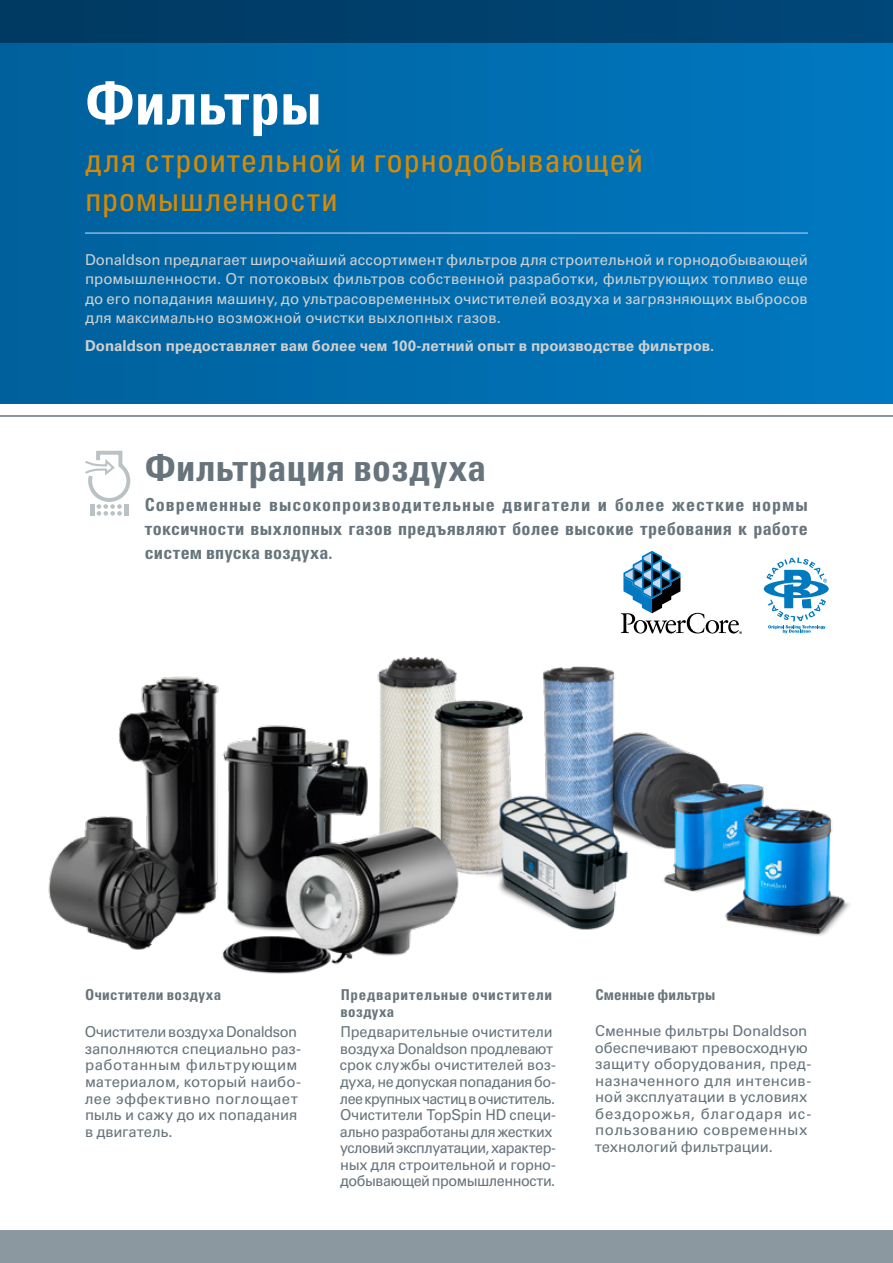
<style>
.page{position:relative;width:893px;height:1263px;background:#fff}
.page>*{position:absolute;margin:0;border:0;box-sizing:border-box;transform-origin:0 0}
.t1{font:60px "Univers LTCYR 67 Bold Cond";letter-spacing:.005em;color:#fff}
.t2{font:37.5px "Univers LTCYR 67 Bold Cond";letter-spacing:.005em;color:#67747c}
.H2_22pt{font:condensed 33px/39px "Univers LTCYR 57";letter-spacing:.015em;color:#d68a04}
.t3{font:18px/24px "Univers LTCYR 67 Bold Cond";letter-spacing:.015em;color:#67747c;text-align:justify}
.Body{font:15px/16.5px "Univers LTCYR 55 Roman";letter-spacing:-.01em;color:#67747c}
.Intro{font:15px/19.5px "Univers LTCYR 55 Roman";color:#cfd0d0;text-align:justify}
.Body-2{font:15px/16.5px "Univers LTCYR 55 Roman";letter-spacing:-.03em;color:#67747c}
.Intro-2{font:700 15px "Univers LTCYR 65";color:#cfd0d0}
.Body-3{font:15px/16.5px "Univers LTCYR 67 Bold Cond";letter-spacing:.035em;color:#67747c}
.Body-4{font:15px "Univers LTCYR 67 Bold Cond";letter-spacing:.01em;color:#67747c}
</style>
<div class="page">
<div style="left:0;top:1230px;width:893px;height:33px;background:#8b98a0"></div>
<hr style="left:0;top:415px;width:893px;height:2px;background:#67747c">
<div style="left:0;top:0;width:893px;height:404px;background:linear-gradient(to right,#00609a,#0079c1)"></div>
<img style="left:892px;top:43px;width:1px;height:361px">
<svg style="left:892px;top:152px;width:1px;height:85px"></svg>
<div style="left:0;top:0;width:893px;height:43px;background:#00406d"></div>
<svg style="left:85px;top:450px;width:46px;height:66px"></svg>
<svg style="left:621px;top:551px;width:117px;height:71px"></svg>
<svg style="left:764px;top:558px;width:65px;height:64px"></svg>
<img style="left:48px;top:622px;width:802px;height:352px">
<hr style="left:85px;top:232px;width:723px;height:2px;background:#86b7e3">
<h1 class="t1" style="left:85px;top:66px;width:238px">Фильтры</h1>
<p class="H2_22pt" style="left:85px;top:140px;width:560px">для строительной и горнодобывающей промышленности</p>
<p class="Intro" style="left:85px;top:249px;width:724px">Donaldson предлагает широчайший ассортимент фильтров для строительной и горнодобывающей промышленности. От потоковых фильтров собственной разработки, фильтрующих топливо еще до его попадания машину, до ультрасовременных очистителей воздуха и загрязняющих выбросов для максимально возможной очистки выхлопных газов.</p>
<p class="Intro-2" style="left:85px;top:335px;width:631px">Donaldson предоставляет вам более чем 100-летний опыт в производстве фильтров.</p>
<h3 class="t2" style="left:145px;top:444px;width:343px">Фильтрация воздуха</h3>
<h4 class="t3" style="left:145px;top:492px;width:665px">Современные высокопроизводительные двигатели и более жесткие нормы токсичности выхлопных газов предъявляют более высокие требования к работе систем впуска воздуха.</h4>
<h5 class="Body-3" style="left:85px;top:986px;width:137px">Очистители воздуха</h5>
<p class="Body" style="left:85px;top:1023px;width:218px">Очистители воздуха Donaldson заполняются специально раз&shy;работанным фильтрующим материалом, который наибо&shy;лее эффективно поглощает пыль и сажу до их попадания в двигатель.</p>
<p class="Body-3" style="left:341px;top:986px;width:213px">Предварительные очистители воздуха</p>
<p class="Body-2" style="left:340px;top:1023px;width:218px">Предварительные очистители воздуха Donaldson продлевают срок службы очистителей воз&shy;духа, не допуская попадания бо&shy;лее крупных частиц в очиститель.<br>Очистители TopSpin HD специ&shy;ально разработаны для жестких условий эксплуатации, характер&shy;ных для строительной и горно&shy;добывающей промышленности.</p>
<p class="Body-4" style="left:596px;top:986px;width:121px">Сменные фильтры</p>
<p class="Body" style="left:595px;top:1022px;width:218px">Сменные фильтры Donaldson обеспечивают превосходную защиту оборудования, пред&shy;назначенного для интенсив&shy;ной эксплуатации в условиях бездорожья, благодаря ис&shy;пользованию современных технологий фильтрации.</p>
</div>
